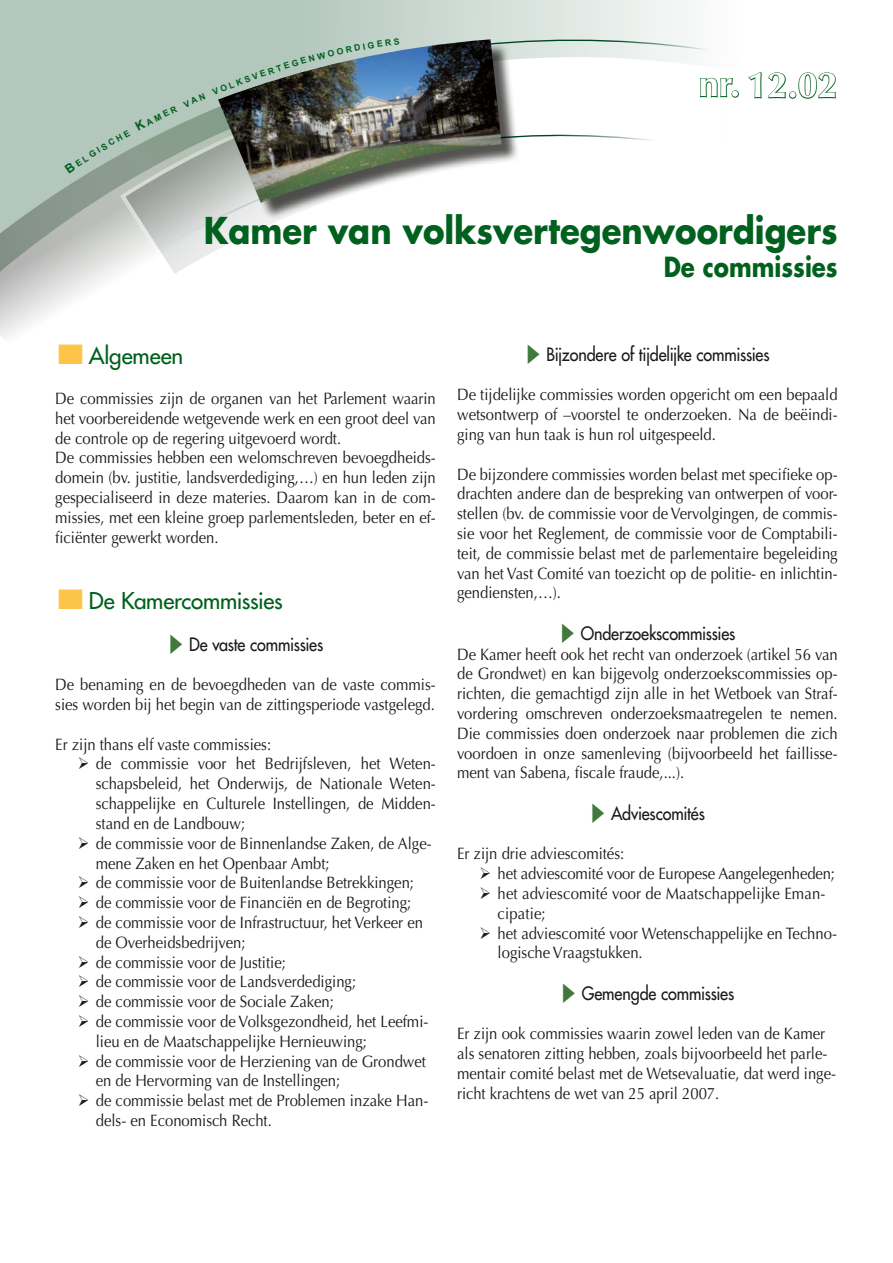
<style>
.page{position:relative;width:893px;height:1263px;background:#fff}
.page>*{position:absolute;margin:0;border:0;box-sizing:border-box;transform-origin:0 0}
.t1{font:700 36px "Futura Std";color:#00601d;scale:.9 1}
.t2{font:700 36px "Optima LT Std";color:#fff}
.t3{font:700 27px "Futura Std";color:#00601d;scale:.85 1}
.t4{font:500 22.5px "Futura Std";letter-spacing:-.01em;color:#00601d}
.t5{font:500 18px "Futura Std";letter-spacing:-.01em;color:#1b1a18;scale:.9 1}
.t6{font:16.5px/19.8px "Optima LT Std";color:#1b1a18;scale:.9 1}
</style>
<div class="page">
<svg style="left:0;top:0;width:797px;height:100px;fill:#b3c7bd"></svg>
<div style="left:0;top:100px;width:64px;height:45px;background:#b3c7bd"></div>
<svg style="left:0;top:145px;width:118px;height:194px"></svg>
<svg style="left:118px;top:87px;width:161px;height:187px"></svg>
<svg style="left:477px;top:36px;width:263px;height:105px"></svg>
<div style="left:221px;top:42px;width:299px;height:178px;background:#1b1a18;opacity:.75"></div>
<img style="left:218px;top:39px;width:284px;height:164px">
<svg style="left:746px;top:71px;width:40px;height:28px"></svg>
<div style="left:789px;top:91px;width:7px;height:8px;border:2px solid #00601d;border-radius:50%"></div>
<svg style="left:798px;top:72px;width:38px;height:27px"></svg>
<svg style="left:64px;top:93px;width:142px;height:80px;background:#a8bbb0"></svg>
<svg style="left:212px;top:38px;width:188px;height:57px;background:#879d9e"></svg>
<h1 class="t2" style="left:699px;top:64px;width:140px">nr. 12.02</h1>
<h1 class="t1" style="left:204px;top:206px;width:706px">Kamer van volksvertegenwoordigers</h1>
<h2 class="t3" style="left:664px;top:249px;width:206px">De commissies</h2>
<h3 class="t4" style="left:89px;top:342px;width:96px">Algemeen</h3>
<p class="t6" style="left:55px;top:389px;width:424px">De commissies zijn de organen van het Parlement waarin het voorbereidende wetgevende werk en een groot deel van de controle op de regering uitgevoerd wordt.<br>De commissies hebben een welomschreven bevoegdheids&shy;domein (bv. justitie, landsverdediging,…) en hun leden zijn gespecialiseerd in deze materies. Daarom kan in de com&shy;missies, met een kleine groep parlementsleden, beter en ef&shy;ficiënter gewerkt worden.</p>
<h3 class="t4" style="left:89px;top:587px;width:195px">De Kamercommissies</h3>
<p class="t5" style="left:189px;top:633px;width:151px">De vaste commissies</p>
<p class="t6" style="left:55px;top:675px;width:424px">De benaming en de bevoegdheden van de vaste commis&shy;sies worden bij het begin van de zittingsperiode vastgelegd.</p>
<p class="t6" style="left:55px;top:734px;width:241px">Er zijn thans elf vaste commissies:</p>
<p class="t6" style="left:96px;top:754px;width:379px;text-align:justify;text-indent:-18px">➢ de commissie voor het Bedrijfsleven, het Weten&shy;schapsbeleid, het Onderwijs, de Nationale Weten&shy;schappelijke en Culturele Instellingen, de Midden&shy;stand en de Landbouw;</p>
<p class="t6" style="left:96px;top:833px;width:375px;text-indent:-18px">➢ de commissie voor de Binnenlandse Zaken, de Alge&shy;mene Zaken en het Openbaar Ambt;</p>
<p class="t6" style="left:78px;top:873px;width:375px">➢ de commissie voor de Buitenlandse Betrekkingen;</p>
<p class="t6" style="left:78px;top:893px;width:372px">➢ de commissie voor de Financiën en de Begroting;</p>
<p class="t6" style="left:96px;top:913px;width:365px;text-indent:-18px">➢ de commissie voor de Infrastructuur, het Verkeer en de Overheidsbedrijven;</p>
<p class="t6" style="left:78px;top:952px;width:233px">➢ de commissie voor de Justitie;</p>
<p class="t6" style="left:78px;top:972px;width:311px">➢ de commissie voor de Landsverdediging;</p>
<p class="t6" style="left:78px;top:992px;width:286px">➢ de commissie voor de Sociale Zaken;</p>
<p class="t6" style="left:96px;top:1012px;width:371px;text-indent:-18px">➢ de commissie voor de Volksgezondheid, het Leefmi&shy;lieu en de Maatschappelijke Hernieuwing;</p>
<p class="t6" style="left:96px;top:1051px;width:368px;text-indent:-18px">➢ de commissie voor de Herziening van de Grondwet en de Hervorming van de Instellingen;</p>
<p class="t6" style="left:96px;top:1091px;width:371px;text-indent:-18px">➢ de commissie belast met de Problemen inzake Han&shy;dels- en Economisch Recht.</p>
<p class="t5" style="left:546px;top:343px;width:249px">Bijzondere of tijdelijke commissies</p>
<p class="t6" style="left:457px;top:385px;width:424px;text-align:justify">De tijdelijke commissies worden opgericht om een bepaald wetsontwerp of –voorstel te onderzoeken. Na de beëindi&shy;ging van hun taak is hun rol uitgespeeld.</p>
<p class="t6" style="left:457px;top:464px;width:424px;text-align:justify">De bijzondere commissies worden belast met specifieke op&shy;drachten andere dan de bespreking van ontwerpen of voor&shy;stellen (bv. de commissie voor de Vervolgingen, de commis&shy;sie voor het Reglement, de commissie voor de Comptabili&shy;teit, de commissie belast met de parlementaire begeleiding van het Vast Comité van toezicht op de politie- en inlichtin&shy;gendiensten,…).</p>
<p class="t5" style="left:581px;top:622px;width:173px">Onderzoekscommissies</p>
<p class="t6" style="left:457px;top:644px;width:424px;text-align:justify">De Kamer heeft ook het recht van onderzoek (artikel 56 van de Grondwet) en kan bijgevolg onderzoekscommissies op&shy;richten, die gemachtigd zijn alle in het Wetboek van Straf&shy;vordering omschreven onderzoeksmaatregelen te nemen.<br>Die commissies doen onderzoek naar problemen die zich voordoen in onze samenleving (bijvoorbeeld het faillisse&shy;ment van Sabena, fiscale fraude,...).</p>
<p class="t5" style="left:611px;top:802px;width:106px">Adviescomités</p>
<p class="t6" style="left:457px;top:844px;width:187px">Er zijn drie adviescomités:</p>
<p class="t6" style="left:480px;top:864px;width:396px">➢ het adviescomité voor de Europese Aangelegenheden;</p>
<p class="t6" style="left:498px;top:884px;width:366px;text-indent:-18px">➢ het adviescomité voor de Maatschappelijke Eman&shy;cipatie;</p>
<p class="t6" style="left:498px;top:923px;width:379px;text-indent:-18px">➢ het adviescomité voor Wetenschappelijke en Techno&shy;logische Vraagstukken.</p>
<p class="t5" style="left:582px;top:982px;width:171px">Gemengde commissies</p>
<p class="t6" style="left:457px;top:1024px;width:423px">Er zijn ook commissies waarin zowel leden van de Kamer als senatoren zitting hebben, zoals bijvoorbeeld het parle&shy;mentair comité belast met de Wetsevaluatie, dat werd inge&shy;richt krachtens de wet van 25 april 2007.</p>
</div>
